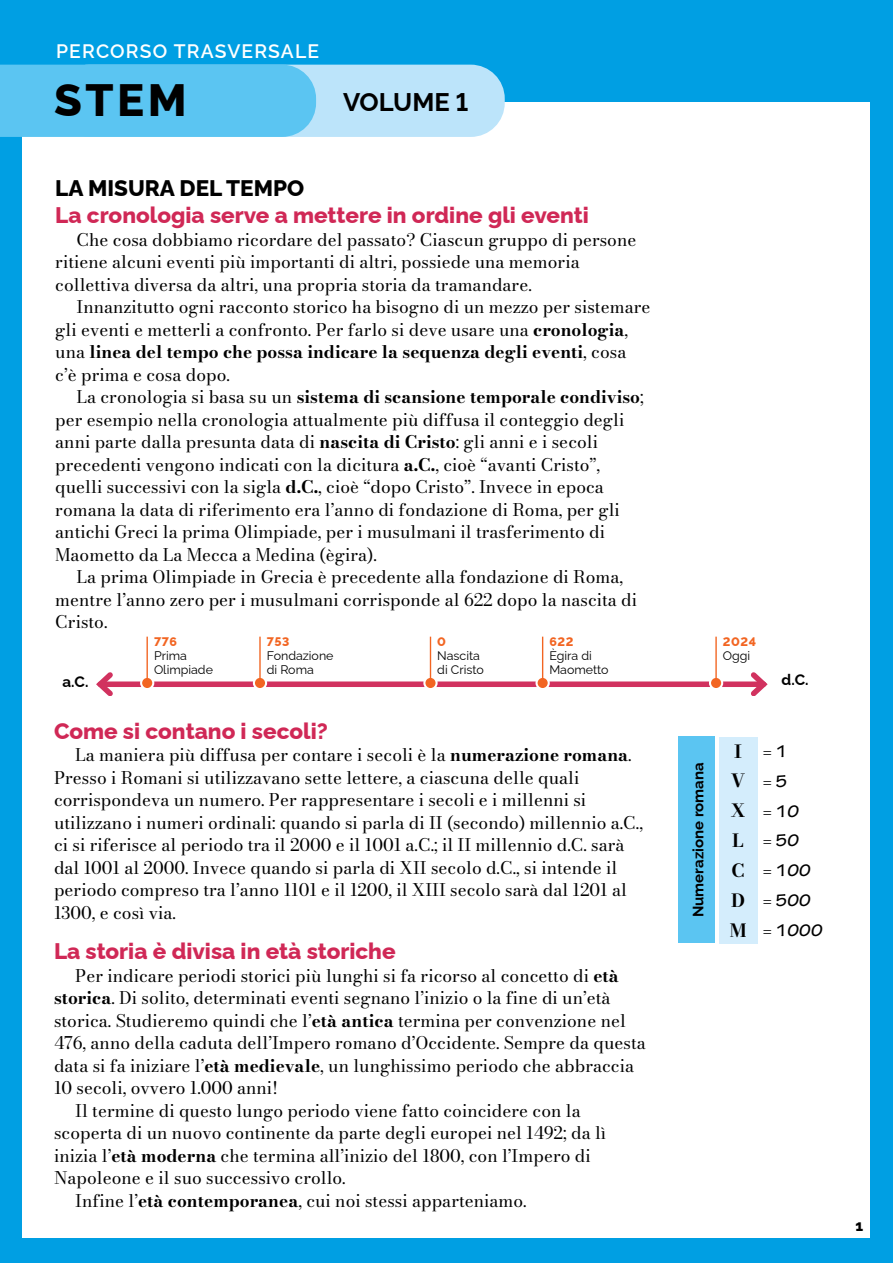
<style>
.page{position:relative;width:893px;height:1263px;background:#009fe3}
.page>*{position:absolute;margin:0;border:0;box-sizing:border-box;transform-origin:0 0}
.t1{font:800 45.3px "Raleway";color:#000}
.t2{font:700 25.5px "Raleway";color:#000}
.t3{font:800 22.5px "Raleway";color:#d02856}
.t4{font:800 22.5px "Raleway";color:#000}
.t5{font:600 19.5px "Raleway";letter-spacing:.06em;color:#fff}
.t6{font:700 18px/29.8px "Tekton Pro";color:#000}
.t7{font:700 18px/29.8px "Bodoni Moda 9 pt";color:#000}
.t8{font:17.25px/22.5px "Bodoni Moda 9 pt";color:#000}
.t9{font:15.9px/29.8px "Minion Pro";color:#000}
.t10{font:700 15.15px "Raleway";color:#000}
.t11{font:700 15px "Raleway";color:#000}
.t12{font:800 15px "Raleway";color:#000}
.t13{font:12.45px/13.8px "Raleway";color:#000}
.t14{font:800 12.45px "Raleway";letter-spacing:.05em;color:#f26522}
.s1{font-weight:700}
.s2{font-family:"Tekton Pro";font-weight:700;font-size:18px}
.s3{font-family:"Minion Pro";font-weight:400;font-size:15.9px}
</style>
<div class="page">
<div style="left:23px;top:102px;width:847px;height:1136px;background:#fff"></div>
<div style="left:55px;top:65px;width:450px;height:72px;background:#bce4fa;border-radius:34px"></div>
<div style="left:0;top:65px;width:316px;height:72px;background:#5bc5f2"></div>
<div style="left:100px;top:681px;width:664px;height:6px;background:#d1325f"></div>
<svg style="left:96px;top:672px;width:22px;height:23px"></svg>
<svg style="left:746px;top:672px;width:22px;height:23px"></svg>
<div style="left:141px;top:677px;width:12px;height:12px;background:#f26522;border-radius:50%"></div>
<div style="left:140px;top:676px;width:14px;height:14px;border:2px solid #fff;border-radius:50%"></div>
<hr style="left:146px;top:637px;width:2px;height:44px;background:#f26522">
<div style="left:254px;top:677px;width:12px;height:12px;background:#f26522;border-radius:50%"></div>
<div style="left:253px;top:676px;width:14px;height:14px;border:2px solid #fff;border-radius:50%"></div>
<hr style="left:259px;top:637px;width:2px;height:44px;background:#f26522">
<div style="left:537px;top:677px;width:12px;height:12px;background:#f26522;border-radius:50%"></div>
<div style="left:535px;top:676px;width:15px;height:14px;border:2px solid #fff;border-radius:50%"></div>
<hr style="left:542px;top:637px;width:1px;height:44px;background:#f26522">
<svg style="left:424px;top:677px;width:13px;height:12px"></svg>
<div style="left:423px;top:676px;width:15px;height:14px;border:2px solid #fff;border-radius:50%"></div>
<hr style="left:430px;top:637px;width:1px;height:44px;background:#f26522">
<div style="left:710px;top:677px;width:12px;height:12px;background:#f26522;border-radius:50%"></div>
<div style="left:709px;top:676px;width:14px;height:14px;border:2px solid #fff;border-radius:50%"></div>
<hr style="left:715px;top:637px;width:2px;height:44px;background:#f26522">
<div style="left:678px;top:737px;width:36px;height:206px;background:#5bc5f2"></div>
<div style="left:719px;top:737px;width:38px;height:207px;background:#d4edfc"></div>
<p class="t5" style="left:56px;top:36px;width:265px">PERCORSO TRASVERSALE</p>
<h1 class="t1" style="left:54px;top:64px;width:134px">STEM</h1>
<h2 class="t2" style="left:343px;top:82px;width:127px">VOLUME 1</h2>
<h3 class="t4" style="left:55px;top:170px;width:250px">LA MISURA DEL TEMPO</h3>
<h3 class="t3" style="left:55px;top:197px;width:535px">La cronologia serve a mettere in ordine gli eventi</h3>
<p class="t8" style="left:55px;top:228px;width:583px;text-indent:21px">Che cosa dobbiamo ricordare del passato? Ciascun gruppo di persone ritiene alcuni eventi più importanti di altri, possiede una memoria collettiva diversa da altri, una propria storia da tramandare.</p>
<p class="t8" style="left:55px;top:296px;width:597px;text-indent:21px">Innanzitutto ogni racconto storico ha bisogno di un mezzo per sistemare gli eventi e metterli a confronto. Per farlo si deve usare una <span class="s1">cronologia</span>, una <span class="s1">linea del tempo che possa indicare la sequenza degli eventi</span>, cosa c’è prima e cosa dopo.</p>
<p class="t8" style="left:55px;top:386px;width:590px;text-indent:21px">La cronologia si basa su un <span class="s1">sistema di scansione temporale condiviso</span>; per esempio nella cronologia attualmente più diffusa il conteggio degli anni parte dalla presunta data di <span class="s1">nascita di Cristo</span>: gli anni e i secoli precedenti vengono indicati con la dicitura <span class="s1">a.C.</span>, cioè “avanti Cristo”, quelli successivi con la sigla <span class="s1">d.C.</span>, cioè “dopo Cristo”. Invece in epoca romana la data di riferimento era l’anno di fondazione di Roma, per gli antichi Greci la prima Olimpiade, per i musulmani il trasferimento di Maometto da La Mecca a Medina (ègira).</p>
<p class="t8" style="left:55px;top:566px;width:583px;text-indent:21px">La prima Olimpiade in Grecia è precedente alla fondazione di Roma, mentre l’anno zero per i musulmani corrisponde al 622 dopo la nascita di<br>Cristo.</p>
<p class="t14" style="left:154px;top:632px;width:25px">776</p>
<p class="t13" style="left:154px;top:647px;width:60px">Prima<br>Olimpiade</p>
<p class="t14" style="left:267px;top:632px;width:24px">753</p>
<p class="t13" style="left:267px;top:647px;width:68px">Fondazione di Roma</p>
<p class="t14" style="left:549px;top:632px;width:26px">622</p>
<p class="t13" style="left:549px;top:647px;width:61px">Ègira di<br>Maometto</p>
<p class="t14" style="left:437px;top:632px;width:10px">0</p>
<p class="t13" style="left:437px;top:647px;width:48px">Nascita di Cristo</p>
<p class="t10" style="left:63px;top:670px;width:27px">a.C.</p>
<h3 class="t3" style="left:54px;top:713px;width:275px">Come si contano i secoli?</h3>
<p class="t8" style="left:54px;top:744px;width:590px;text-indent:21px">La maniera più diffusa per contare i secoli è la <span class="s1">numerazione romana</span>.<br>Presso i Romani si utilizzavano sette lettere, a ciascuna delle quali corrispondeva un numero. Per rappresentare i secoli e i millenni si utilizzano i numeri ordinali: quando si parla di II (secondo) millennio a.C., ci si riferisce al periodo tra il 2000 e il 1001 a.C.; il II millennio d.C. sarà dal 1001 al 2000. Invece quando si parla di XII secolo d.C., si intende il periodo compreso tra l’anno 1101 e il 1200, il XIII secolo sarà dal 1201 al 1300, e così via.</p>
<h3 class="t3" style="left:54px;top:933px;width:343px">La storia è divisa in età storiche</h3>
<p class="t8" style="left:75px;top:964px;width:545px">Per indicare periodi storici più lunghi si fa ricorso al concetto di <span class="s1">età</span></p>
<p class="t8" style="left:54px;top:987px;width:558px"><span class="s1">storica</span>. Di solito, determinati eventi segnano l’inizio o la fine di un’età</p>
<p class="t8" style="left:54px;top:1009px;width:573px">storica. Studieremo quindi che l’<span class="s1">età antica</span> termina per convenzione nel</p>
<p class="t8" style="left:54px;top:1032px;width:593px">476, anno della caduta dell’Impero romano d’Occidente. Sempre da questa</p>
<p class="t8" style="left:54px;top:1054px;width:582px">data si fa iniziare l’<span class="s1">età medievale</span>, un lunghissimo periodo che abbraccia</p>
<p class="t8" style="left:54px;top:1077px;width:225px">10 secoli, ovvero 1.000 anni!</p>
<p class="t8" style="left:75px;top:1099px;width:507px">Il termine di questo lungo periodo viene fatto coincidere con la</p>
<p class="t8" style="left:54px;top:1122px;width:554px">scoperta di un nuovo continente da parte degli europei nel 1492; da lì</p>
<p class="t8" style="left:54px;top:1144px;width:538px">inizia l’<span class="s1">età moderna</span> che termina all’inizio del 1800, con l’Impero di</p>
<p class="t8" style="left:54px;top:1167px;width:293px">Napoleone e il suo successivo crollo.</p>
<p class="t8" style="left:75px;top:1189px;width:453px">Infine l’<span class="s1">età contemporanea</span>, cui noi stessi apparteniamo.</p>
<p class="t14" style="left:723px;top:632px;width:35px">2024</p>
<p class="t13" style="left:723px;top:647px;width:29px">Oggi</p>
<p class="t10" style="left:782px;top:667px;width:28px">d.C.</p>
<p class="t11" style="left:686px;top:917px;width:157px;rotate:-90deg">Numerazione romana</p>
<p class="t7" style="left:730px;top:736px;width:18px">I<br>V<br>X<br>L<br>C<br>D<br>M</p>
<p class="t9" style="left:763px;top:737px;width:26px">= <span class="s2">1 </span>= <span class="s2">5</span></p>
<p class="t6" style="left:763px;top:796px;width:62px"><span class="s3">=</span> 10<br><span class="s3">=</span> 50<br><span class="s3">=</span> 100 <span class="s3">=</span> 500 <span class="s3">=</span> 1000</p>
<p class="t12" style="left:855px;top:1213px;width:9px">1</p>
</div>
